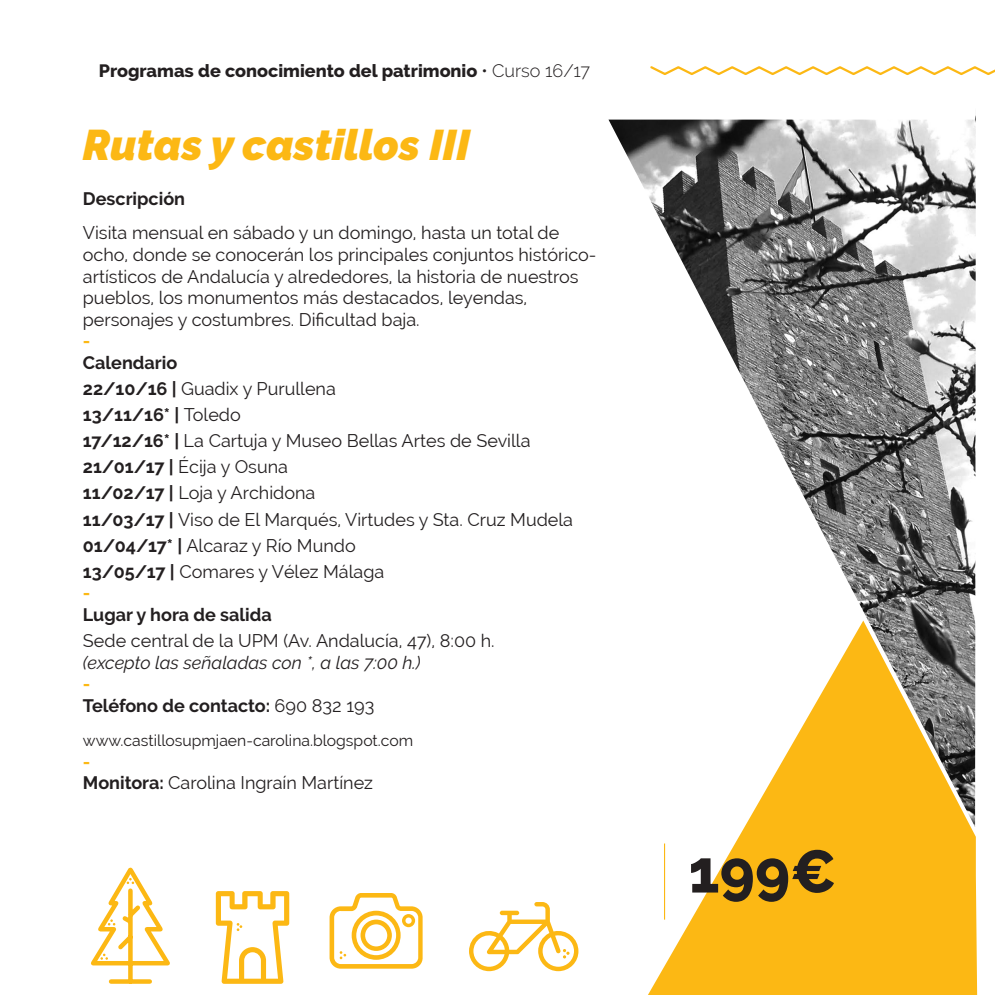
<style>
.page{position:relative;width:995px;height:995px;background:#fff}
.page>*{position:absolute;margin:0;border:0;box-sizing:border-box;transform-origin:0 0}
.t1{font:800 59.85px "Raleway";color:#231f20}
.t2{font:italic 900 42.75px "Raleway";color:#fcb814}
.Texto{font:18px/21.6px "Raleway";color:#231f20}
.Texto-2{font:700 18px "Raleway";color:#231f20}
.t3{font:800 18px "Raleway";color:#231f20}
.Texto-3{font:700 18px "Raleway";color:#fcb814}
.Texto-4{font:15.75px "Raleway";color:#231f20}
.s1{font-weight:300}
.s2{font-weight:700}
.s3{font-weight:400}
.s4{font-style:italic}
</style>
<div class="page">
<svg style="left:648px;top:827px;width:329px;height:168px;background:#fcc236"></svg>
<img style="left:608px;top:115px;width:368px;height:712px">
<hr style="left:664px;top:843px;width:1px;height:77px;background:#fcb814">
<svg style="left:330px;top:893px;width:93px;height:76px"></svg>
<svg style="left:216px;top:891px;width:73px;height:93px"></svg>
<svg style="left:469px;top:902px;width:109px;height:69px"></svg>
<svg style="left:91px;top:867px;width:79px;height:117px"></svg>
<svg style="left:650px;top:66px;width:345px;height:9px"></svg>
<p class="t3" style="left:99px;top:60px;width:493px">Programas de conocimiento del patrimonio <span class="s1">• Curso 16/17</span></p>
<p class="t2" style="left:83px;top:120px;width:389px">Rutas y castillos III</p>
<p class="Texto-2" style="left:83px;top:188px;width:104px">Descripción</p>
<p class="Texto" style="left:83px;top:222px;width:515px">Visita mensual en sábado y un domingo, hasta un total de ocho, donde se conocerán los principales conjuntos histórico&shy;artísticos de Andalucía y alrededores, la historia de nuestros pueblos, los monumentos más destacados, leyendas, personajes y costumbres. Dificultad baja.</p>
<p class="Texto-3" style="left:83px;top:331px;width:9px">-</p>
<p class="Texto-2" style="left:83px;top:352px;width:96px">Calendario</p>
<p class="Texto" style="left:83px;top:378px;width:254px"><span class="s2">22/10/16 |</span> Guadix y Purullena</p>
<p class="Texto-2" style="left:83px;top:405px;width:159px">13/11/16* | <span class="s3">Toledo</span></p>
<p class="Texto" style="left:83px;top:430px;width:449px"><span class="s2">17/12/16* |</span> La Cartuja y Museo Bellas Artes de Sevilla</p>
<p class="Texto" style="left:83px;top:456px;width:207px"><span class="s2">21/01/17 |</span> Écija y Osuna</p>
<p class="Texto" style="left:83px;top:482px;width:234px"><span class="s2">11/02/17 |</span> Loja y Archidona</p>
<p class="Texto" style="left:83px;top:508px;width:492px"><span class="s2">11/03/17 |</span> Viso de El Marqués, Virtudes y Sta. Cruz Mudela</p>
<p class="Texto" style="left:83px;top:534px;width:274px"><span class="s2">01/04/17* |</span> Alcaraz y Río Mundo</p>
<p class="Texto" style="left:83px;top:561px;width:303px"><span class="s2">13/05/17 |</span> Comares y Vélez Málaga</p>
<p class="Texto-3" style="left:83px;top:583px;width:9px">-</p>
<p class="Texto-2" style="left:83px;top:604px;width:190px">Lugar y hora de salida</p>
<p class="Texto" style="left:83px;top:630px;width:413px">Sede central de la UPM (Av. Andalucía, 47), 8:00 h. <span class="s4">(excepto las señaladas con *, a las 7:00 h.)</span></p>
<p class="Texto-3" style="left:83px;top:674px;width:9px">-</p>
<p class="Texto-2" style="left:83px;top:695px;width:293px">Teléfono de contacto: <span class="s3">690 832 193</span></p>
<p class="Texto-4" style="left:83px;top:732px;width:332px">www.castillosupmjaen-carolina.blogspot.com</p>
<p class="Texto-3" style="left:83px;top:751px;width:9px">-</p>
<p class="Texto" style="left:83px;top:772px;width:291px"><span class="s2">Monitora:</span> Carolina Ingraín Martínez</p>
<p class="t1" style="left:689px;top:837px;width:149px">199€</p>
</div>
